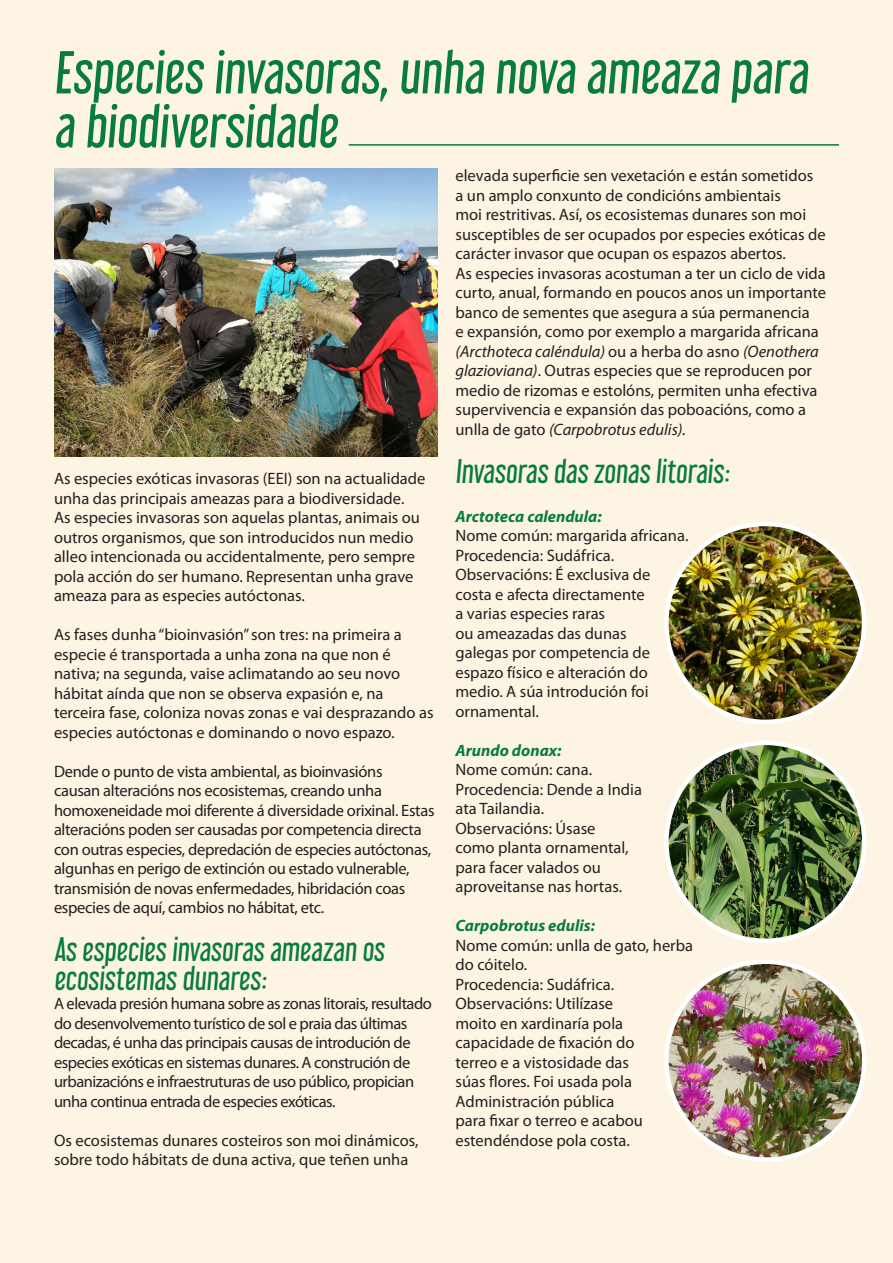
<style>
.page{position:relative;width:893px;height:1263px;background:#fef4e4}
.page>*{position:absolute;margin:0;border:0;box-sizing:border-box;transform-origin:0 0}
.t1{font:54px "Libel Suit Rg";color:#077c3e}
.t2{font:30px/28.5px "Libel Suit Rg";color:#077c3e}
.t3{font:16.5px/19.5px "Myriad Pro";color:#231f20}
.t4{font:16.5px/19.5px "Myriad Pro";letter-spacing:-.02em;color:#231f20}
.t5{font:16.5px/19.5px "Myriad Pro";letter-spacing:-.03em;color:#231f20}
.t6{font:italic 700 16.5px "Myriad Pro";color:#077c3e}
.s1{font-style:italic}
</style>
<div class="page">
<hr style="left:349px;top:144px;width:490px;height:2px;background:#077c3e">
<img style="left:666px;top:524px;width:198px;height:198px;border-radius:99px">
<div style="left:664px;top:522px;width:203px;height:202px;border:4px solid #fff;border-radius:50%"></div>
<img style="left:669px;top:743px;width:193px;height:197px">
<div style="left:664px;top:741px;width:203px;height:202px;border:4px solid #fff;border-radius:50%"></div>
<img style="left:669px;top:964px;width:193px;height:193px">
<div style="left:664px;top:959px;width:203px;height:203px;border:4px solid #fff;border-radius:50%"></div>
<img style="left:54px;top:169px;width:383px;height:287px">
<p class="t1" style="left:54px;top:28px;width:763px">Especies invasoras, unha nova ameaza para</p>
<p class="t1" style="left:54px;top:82px;width:292px">a biodiversidade</p>
<p class="t3" style="left:54px;top:469px;width:373px">As especies exóticas invasoras (EEI) son na actualidade unha das principais ameazas para a biodiversidade.<br>As especies invasoras son aquelas plantas, animais ou outros organismos, que son introducidos nun medio alleo intencionada ou accidentalmente, pero sempre pola acción do ser humano. Representan unha grave ameaza para as especies autóctonas.</p>
<p class="t3" style="left:54px;top:625px;width:381px">As fases dunha “bioinvasión” son tres: na primeira a especie é transportada a unha zona na que non é nativa; na segunda, vaise aclimatando ao seu novo hábitat aínda que non se observa expasión e, na terceira fase, coloniza novas zonas e vai desprazando as especies autóctonas e dominando o novo espazo.</p>
<p class="t4" style="left:54px;top:761px;width:382px">Dende o punto de vista ambiental, as bioinvasións<br>causan alteracións nos ecosistemas, creando unha homoxeneidade moi diferente á diversidade orixinal. Estas alteracións poden ser causadas por competencia directa con outras especies, depredación de especies autóctonas, algunhas en perigo de extinción ou estado vulnerable, transmisión de novas enfermedades, hibridación coas especies de aquí, cambios no hábitat, etc.</p>
<p class="t2" style="left:54px;top:932px;width:336px">As especies invasoras ameazan os ecosistemas dunares:</p>
<p class="t5" style="left:54px;top:994px;width:379px">A elevada presión humana sobre as zonas litorais, resultado do desenvolvemento turístico de sol e praia das últimas decadas, é unha das principais causas de introdución de especies exóticas en sistemas dunares. A construción de urbanizacións e infraestruturas de uso público, propician unha continua entrada de especies exóticas.</p>
<p class="t3" style="left:54px;top:1130px;width:366px">Os ecosistemas dunares costeiros son moi dinámicos, sobre todo hábitats de duna activa, que teñen unha</p>
<p class="t3" style="left:455px;top:165px;width:372px">elevada superficie sen vexetación e están sometidos<br>a un amplo conxunto de condicións ambientais<br>moi restritivas. Así, os ecosistemas dunares son moi susceptibles de ser ocupados por especies exóticas de carácter invasor que ocupan os espazos abertos.</p>
<p class="t3" style="left:455px;top:263px;width:372px">As especies invasoras acostuman a ter un ciclo de vida curto, anual, formando en poucos anos un importante banco de sementes que asegura a súa permanencia<br>e expansión, como por exemplo a margarida africana <span class="s1">(Arcthoteca caléndula)</span> ou a herba do asno <span class="s1">(Oenothera glazioviana)</span>. Outras especies que se reproducen por medio de rizomas e estolóns, permiten unha efectiva supervivencia e expansión das poboacións, como a unlla de gato <span class="s1">(Carpobrotus edulis).</span></p>
<p class="t2" style="left:455px;top:453px;width:280px">Invasoras das zonas litorais:</p>
<p class="t6" style="left:455px;top:505px;width:148px">Arctoteca calendula:</p>
<p class="t3" style="left:455px;top:525px;width:234px">Nome común: margarida africana.</p>
<p class="t3" style="left:455px;top:545px;width:160px">Procedencia: Sudáfrica.</p>
<p class="t3" style="left:455px;top:564px;width:196px">Observacións: É exclusiva de costa e afecta directamente a varias especies raras<br>ou ameazadas das dunas galegas por competencia de espazo físico e alteración do medio. A súa introdución foi ornamental.</p>
<p class="t6" style="left:455px;top:739px;width:107px">Arundo donax:</p>
<p class="t3" style="left:455px;top:759px;width:138px">Nome común: cana.</p>
<p class="t3" style="left:455px;top:779px;width:188px">Procedencia: Dende a India ata Tailandia.</p>
<p class="t3" style="left:455px;top:818px;width:175px">Observacións: Úsase como planta ornamental, para facer valados ou aproveitanse nas hortas.</p>
<p class="t6" style="left:455px;top:915px;width:141px">Carpobrotus edulis:</p>
<p class="t3" style="left:455px;top:935px;width:239px">Nome común: unlla de gato, herba do cóitelo.</p>
<p class="t3" style="left:455px;top:974px;width:160px">Procedencia: Sudáfrica.</p>
<p class="t3" style="left:455px;top:993px;width:189px">Observacións: Utilízase moito en xardinaría pola capacidade de fixación do terreo e a vistosidade das súas flores. Foi usada pola<br>Administración pública para fixar o terreo e acabou estendéndose pola costa.</p>
</div>
